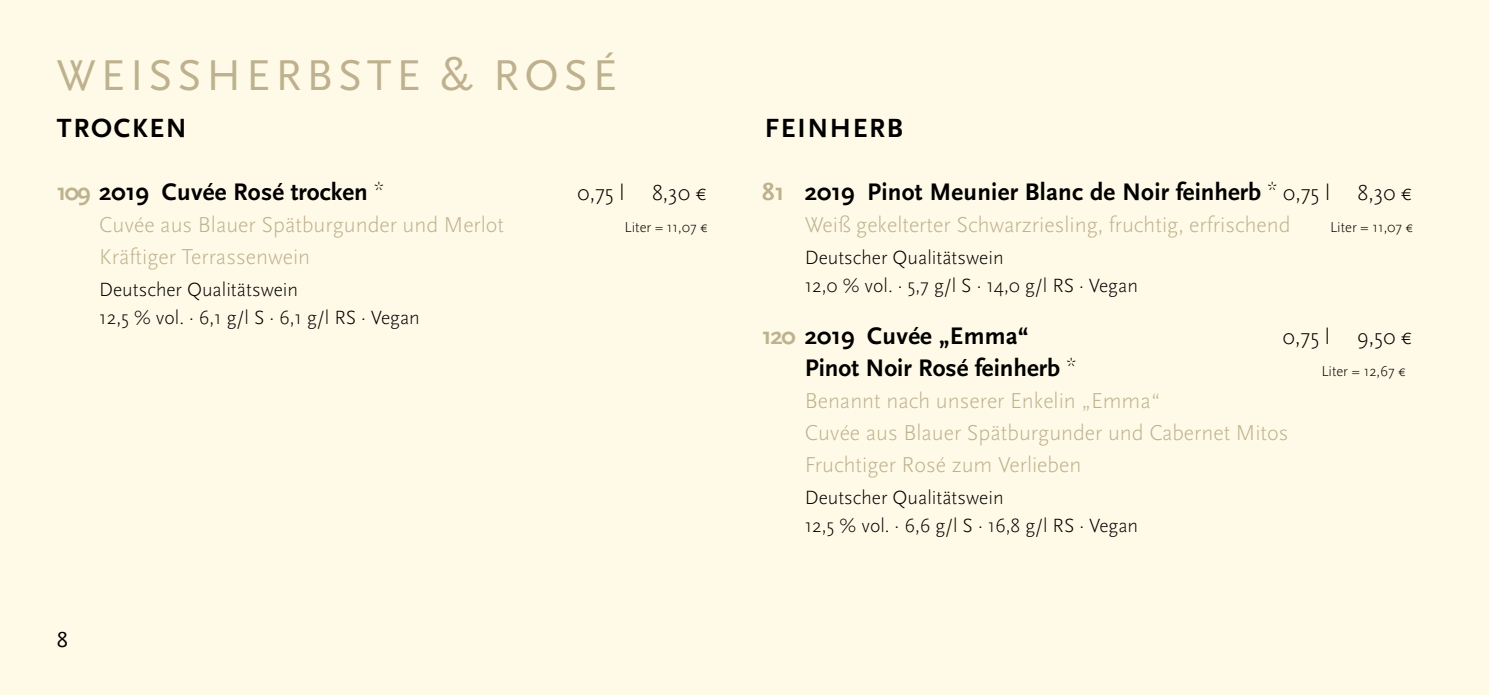
<style>
.page{position:relative;width:1489px;height:695px;background:#fff}
.page>*{position:absolute;margin:0;border:0;box-sizing:border-box;transform-origin:0 0}
.t1{font:45px "Scala Sans Pro";letter-spacing:.11em;color:#beb18f}
.t2{font:700 27.5px "Scala Sans Pro";letter-spacing:.06em;color:#000}
.t3{font:700 25px "Scala Sans Pro";color:#000}
.t4{font:300 22.5px/32px "Scala Sans Pro";color:#beb18f}
.t5{font:300 22.5px "Scala Sans Pro";color:#000}
.t6{font:22.5px "Scala Sans Pro";color:#000}
.t7{font:300 20px/28.2px "Scala Sans Pro";color:#000}
.t8{font:300 15px "Scala Sans Pro";color:#000}
.s1{color:#beb18f}
.s2{font-weight:300;font-size:22.5px}
</style>
<div class="page">
<div style="left:0;top:0;width:1488px;height:694px;background:#fffae7"></div>
<h1 class="t1" style="left:57px;top:49px;width:561px">WEI SSHERBSTE &amp; ROSÉ</h1>
<p class="t2" style="left:57px;top:111px;width:131px">TROCKEN</p>
<p class="t2" style="left:765px;top:111px;width:18px">feinherb</p>
<p class="t3" style="left:57px;top:177px;width:328px"><span class="s1">109</span> 2019 Cuvée Rosé trocken <sup>*</sup></p>
<p class="t5" style="left:577px;top:180px;width:131px">0,75 l 8,30 €</p>
<p class="t4" style="left:99px;top:209px;width:406px">Cuvée aus Blauer Spätburgunder und Merlot</p>
<p class="t8" style="left:624px;top:219px;width:85px">Liter = 11,07 €</p>
<p class="t4" style="left:99px;top:241px;width:212px">Kräftiger Terrassenwein</p>
<p class="t7" style="left:99px;top:275px;width:322px">Deutscher Qualitätswein<br>12,5 % vol. · 6,1 g/l S · 6,1 g/l RS · Vegan</p>
<p class="t6" style="left:57px;top:626px;width:13px">8</p>
<p class="t3" style="left:762px;top:177px;width:651px"><span class="s1">81</span> 2019 Pinot Meunier Blanc de Noir feinherb <sup>*</sup> <span class="s2">0,75 l 8,30 €</span></p>
<p class="t4" style="left:804px;top:209px;width:487px">Weiß gekelterter Schwarzriesling, fruchtig, erfrischend</p>
<p class="t8" style="left:1329px;top:219px;width:85px">Liter = 11,07 €</p>
<p class="t7" style="left:804px;top:243px;width:335px">Deutscher Qualitätswein<br>12,0 % vol. · 5,7 g/l S · 14,0 g/l RS · Vegan</p>
<p class="t3" style="left:762px;top:321px;width:268px"><span class="s1">120</span> 2019 Cuvée „Emma“</p>
<p class="t5" style="left:1282px;top:324px;width:131px">0,75 l 9,50 €</p>
<p class="t3" style="left:804px;top:353px;width:273px">Pinot Noir Rosé feinherb <sup>*</sup></p>
<p class="t8" style="left:1321px;top:362px;width:86px">Liter = 12,67 €</p>
<p class="t4" style="left:804px;top:384px;width:485px">Benannt nach unserer Enkelin „Emma“<br>Cuvée aus Blauer Spätburgunder und Cabernet Mitos<br>Fruchtiger Rosé zum Verlieben</p>
<p class="t7" style="left:804px;top:483px;width:335px">Deutscher Qualitätswein<br>12,5 % vol. · 6,6 g/l S · 16,8 g/l RS · Vegan</p>
</div>
